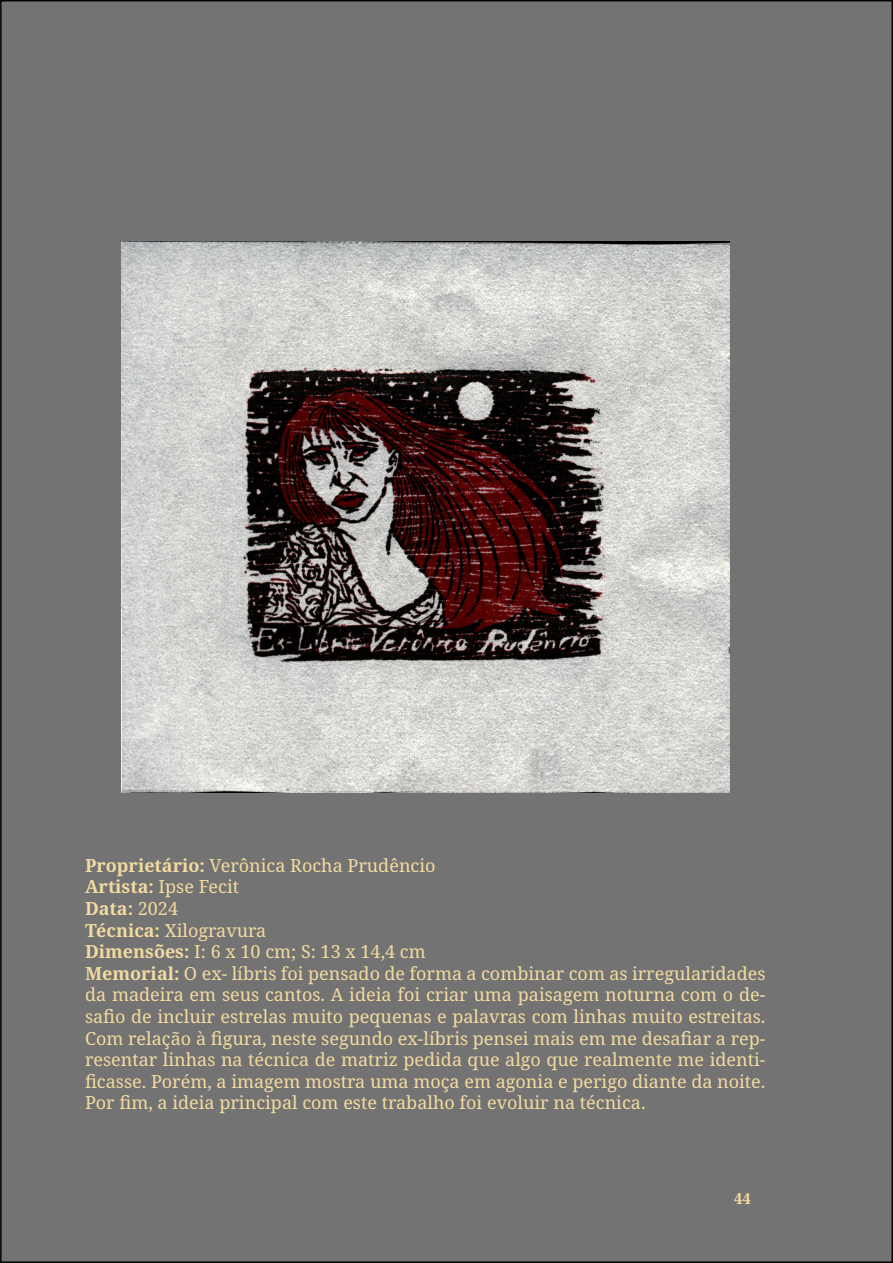
<style>
.page{position:relative;width:893px;height:1263px;background:#fff}
.page>*{position:absolute;margin:0;border:0;box-sizing:border-box;transform-origin:0 0}
.t1{font:18px/21.6px "Noto Serif";color:#f3db9f;text-align:justify}
.t2{font:700 18px "Noto Serif";color:#f3db9f}
.t3{font:700 15px "Noto Serif";color:#f3db9f}
.s1{font-weight:700}
.s2{font-weight:400}
</style>
<div class="page">
<div style="left:1px;top:1px;width:891px;height:1261px;background:#737373"></div>
<img style="left:121px;top:241px;width:608px;height:551px">
<p class="t1" style="left:85px;top:855px;width:352px"><span class="s1">Proprietário:</span> Verônica Rocha Prudêncio</p>
<p class="t1" style="left:85px;top:877px;width:156px"><span class="s1">Artista:</span> Ipse Fecit</p>
<p class="t2" style="left:85px;top:896px;width:95px">Data: <span class="s2">2024</span></p>
<p class="t1" style="left:85px;top:920px;width:183px"><span class="s1">Técnica:</span> Xilogravura</p>
<p class="t1" style="left:85px;top:941px;width:342px"><span class="s1">Dimensões:</span> I: 6 x 10 cm; S: 13 x 14,4 cm</p>
<p class="t1" style="left:85px;top:963px;width:682px"><span class="s1">Memorial:</span> O ex- líbris foi pensado de forma a combinar com as irregularidades da madeira em seus cantos. A ideia foi criar uma paisagem noturna com o de&shy;safio de incluir estrelas muito pequenas e palavras com linhas muito estreitas.<br>Com relação à figura, neste segundo ex-líbris pensei mais em me desafiar a rep&shy;resentar linhas na técnica de matriz pedida que algo que realmente me identi&shy;ficasse. Porém, a imagem mostra uma moça em agonia e perigo diante da noite.<br>Por fim, a ideia principal com este trabalho foi evoluir na técnica.</p>
<p class="t3" style="left:734px;top:1188px;width:18px">44</p>
</div>
